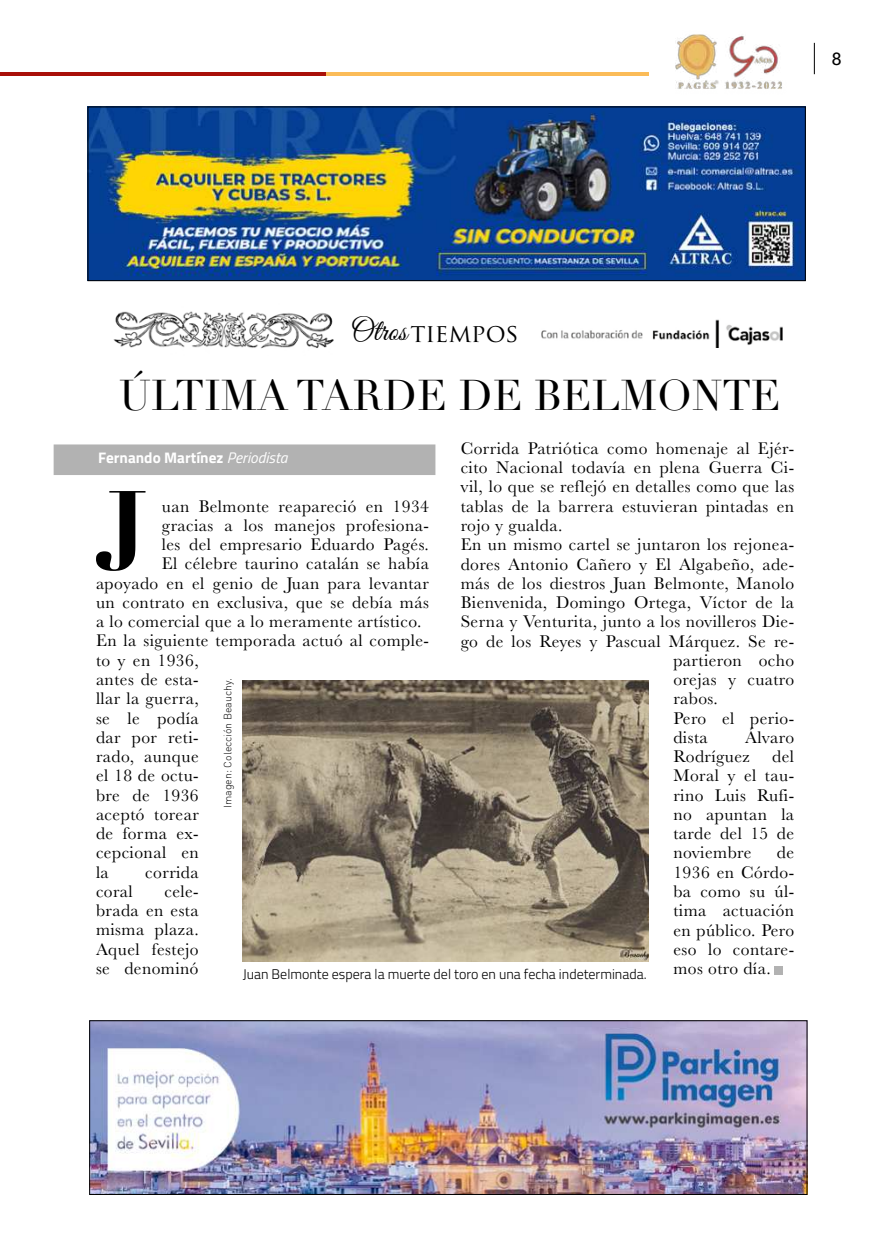
<style>
.page{position:relative;width:893px;height:1241px;background:#fff}
.page>*{position:absolute;margin:0;border:0;box-sizing:border-box;transform-origin:0 0}
.t1{font:700 110.08px "Didot";color:#000}
.t2{font:42px "Didot";color:#000}
.t3{font:24.85px "Trajan Pro";color:#000}
.t4{font:17.5px/19.2px "Baskerville";letter-spacing:.025em;color:#000;text-align:justify}
.t5{font:500 17.5px "Avenir Next";color:#000}
.t6{font:700 15.22px "Titillium Web";color:#fff}
.t7{font:300 14px "Titillium Web";color:#000}
.t8{font:300 10.5px "DIN Pro";color:#000}
.s1{font-family:"Great Vibes";font-size:30.97px}
.s2{font-weight:400;font-style:italic}
</style>
<div class="page">
<hr style="left:0;top:72px;width:327px;height:4px;background:#a91009">
<hr style="left:327px;top:72px;width:322px;height:4px;background:#fbbc58">
<hr style="left:814px;top:43px;width:1px;height:31px;background:#000">
<img style="left:675px;top:34px;width:107px;height:55px">
<img style="left:90px;top:109px;width:713px;height:170px">
<div style="left:88px;top:107px;width:717px;height:174px;border:1px solid #000"></div>
<img style="left:91px;top:1022px;width:714px;height:170px">
<div style="left:89px;top:1020px;width:718px;height:174px;border:1px solid #000"></div>
<img style="left:243px;top:680px;width:406px;height:280px">
<div style="left:774px;top:965px;width:8px;height:9px;background:#b2b2b2"></div>
<div style="left:54px;top:444px;width:381px;height:31px;background:#b2b2b2"></div>
<img style="left:541px;top:330px;width:102px;height:9px">
<img style="left:652px;top:319px;width:131px;height:28px">
<img style="left:113px;top:311px;width:221px;height:38px">
<p class="t5" style="left:831px;top:49px;width:12px">8</p>
<h3 class="t3" style="left:351px;top:318px;width:169px"><span class="s1">Otros</span>TIEMPOS</h3>
<h2 class="t2" style="left:119px;top:370px;width:663px">ÚLTIMA TARDE DE BELMONTE</h2>
<p class="t4" style="left:461px;top:440px;width:335px">Corrida Patriótica como homenaje al Ejér-</p>
<p class="t4" style="left:461px;top:460px;width:335px">cito Nacional todavía en plena Guerra Ci-</p>
<p class="t4" style="left:461px;top:479px;width:335px">vil, lo que se reflejó en detalles como que las</p>
<p class="t4" style="left:461px;top:498px;width:335px">tablas de la barrera estuvieran pintadas en</p>
<p class="t4" style="left:461px;top:517px;width:103px">rojo y gualda.</p>
<p class="t4" style="left:461px;top:537px;width:335px">En un mismo cartel se juntaron los rejonea-</p>
<p class="t4" style="left:461px;top:556px;width:335px">dores Antonio Cañero y El Algabeño, ade-</p>
<p class="t4" style="left:461px;top:575px;width:335px">más de los diestros Juan Belmonte, Manolo</p>
<p class="t4" style="left:461px;top:594px;width:335px">Bienvenida, Domingo Ortega, Víctor de la</p>
<p class="t4" style="left:461px;top:614px;width:335px">Serna y Venturita, junto a los novilleros Die-</p>
<p class="t4" style="left:461px;top:633px;width:335px">go de los Reyes y Pascual Márquez. Se re-</p>
<p class="t4" style="left:673px;top:652px;width:122px">partieron ocho</p>
<p class="t4" style="left:673px;top:671px;width:122px">orejas y cuatro</p>
<p class="t4" style="left:673px;top:691px;width:46px">rabos.</p>
<p class="t4" style="left:673px;top:710px;width:122px">Pero el perio-</p>
<p class="t4" style="left:673px;top:729px;width:36px">dista</p>
<p class="t6" style="left:98px;top:449px;width:191px">Fernando Martínez <span class="s2">Periodista</span></p>
<h1 class="t1" style="left:94px;top:488px;width:56px">J</h1>
<p class="t4" style="left:162px;top:498px;width:269px">uan Belmonte reapareció en 1934</p>
<p class="t4" style="left:162px;top:517px;width:269px">gracias a los manejos profesiona-</p>
<p class="t4" style="left:162px;top:536px;width:269px">les del empresario Eduardo Pagés.</p>
<p class="t4" style="left:162px;top:556px;width:269px">El célebre taurino catalán se había</p>
<p class="t4" style="left:96px;top:575px;width:334px">apoyado en el genio de Juan para levantar</p>
<p class="t4" style="left:96px;top:594px;width:334px">un contrato en exclusiva, que se debía más</p>
<p class="t4" style="left:96px;top:613px;width:327px">a lo comercial que a lo meramente artístico.</p>
<p class="t4" style="left:96px;top:633px;width:334px">En la siguiente temporada actuó al comple-</p>
<p class="t4" style="left:96px;top:652px;width:104px">to y en 1936,</p>
<p class="t4" style="left:96px;top:671px;width:104px">antes de esta-</p>
<p class="t4" style="left:96px;top:690px;width:104px">llar la guerra,</p>
<p class="t4" style="left:96px;top:710px;width:104px">se le podía</p>
<p class="t4" style="left:96px;top:729px;width:104px">dar por reti-</p>
<p class="t4" style="left:96px;top:748px;width:104px">rado, aunque</p>
<p class="t4" style="left:96px;top:767px;width:104px">el 18 de octu-</p>
<p class="t4" style="left:96px;top:787px;width:104px">bre de 1936</p>
<p class="t4" style="left:96px;top:806px;width:104px">aceptó torear</p>
<p class="t4" style="left:96px;top:825px;width:104px">de forma ex-</p>
<p class="t4" style="left:96px;top:844px;width:104px">cepcional en</p>
<p class="t4" style="left:96px;top:864px;width:14px">la</p>
<p class="t4" style="left:145px;top:864px;width:55px">corrida</p>
<p class="t4" style="left:96px;top:883px;width:38px">coral</p>
<p class="t8" style="left:224px;top:807px;width:131px;rotate:-90deg">Imagen: Colección Beauchy.</p>
<p class="t4" style="left:673px;top:729px;width:122px;text-indent:72px">Álvaro<br>Rodríguez</p>
<p class="t4" style="left:673px;top:748px;width:122px;text-indent:99px">del Moral y el tau&shy;rino Luis Rufi&shy;no apuntan la tarde del 15 de noviembre</p>
<p class="t4" style="left:673px;top:845px;width:122px;text-indent:103px">de 1936 en Córdo&shy;ba como su úl&shy;tima actuación en público. Pero eso lo contare&shy;mos otro día.</p>
<p class="t4" style="left:96px;top:883px;width:104px;text-indent:69px">cele&shy;brada en esta misma plaza.<br>Aquel festejo se denominó</p>
<p class="t7" style="left:243px;top:969px;width:405px">Juan Belmonte espera la muerte del toro en una fecha indeterminada.</p>
</div>
